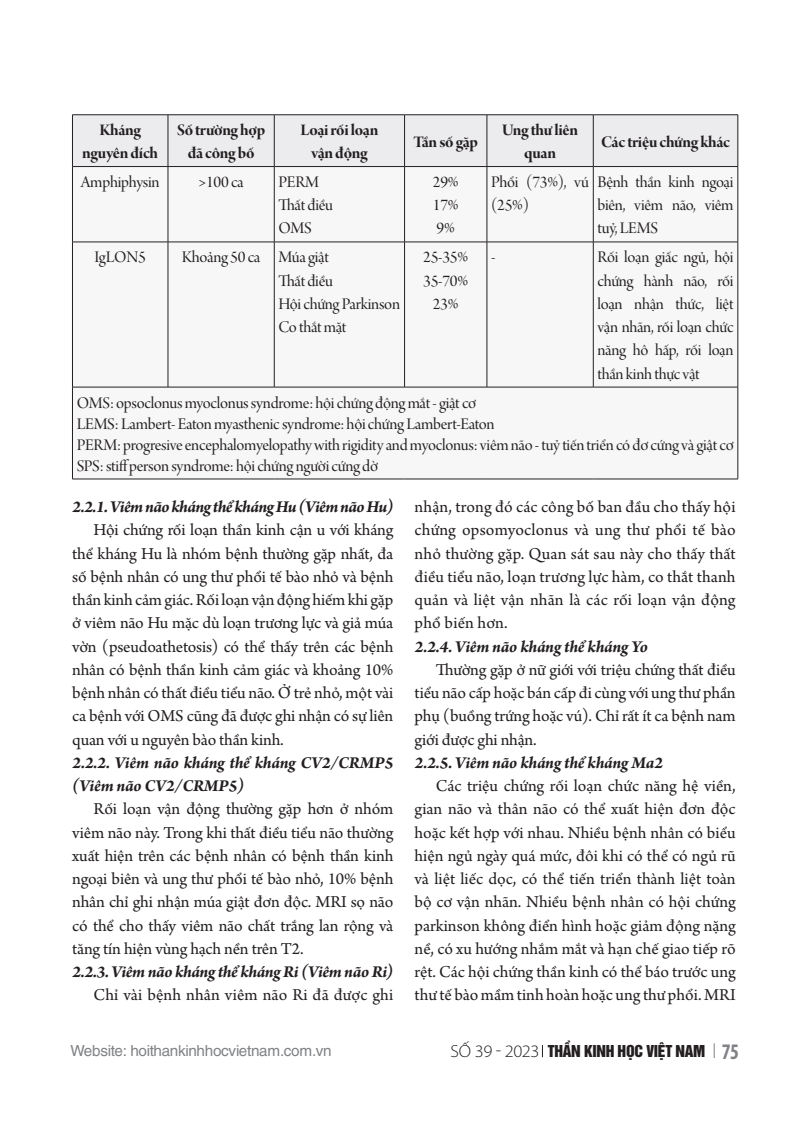
<style>
.page{position:relative;width:808px;height:1127px;background:#fff}
.page>*{position:absolute;margin:0;border:0;box-sizing:border-box;transform-origin:0 0}
.t1{font:17.55px/23.2px "Arno Pro";letter-spacing:-.01em;color:#231f20;text-align:justify}
.t2{font:italic 700 17.55px/23.2px "Arno Pro";letter-spacing:-.02em;color:#231f20}
.t3{font:17.55px "Arno Pro";letter-spacing:.01em;color:#231f20}
.t4{font:17.25px/23.2px "Arno Pro Display";letter-spacing:-.015em;color:#231f20}
.t5{font:17.25px/23.2px "Arno Pro Bold Display";letter-spacing:-.02em;color:#231f20;text-align:center}
.t6{font:15.3px "UTM Helve";letter-spacing:-.045em;color:#808285}
.t7{font:15px "UTM Helvet Ins";letter-spacing:-.02em;color:#231f20;scale:1.04 1}
.s1{font-family:"Myriad Pro";font-weight:300;font-size:17.55px}
.s2{font-family:"Myriad Pro";font-weight:700;font-stretch:condensed;font-size:22.35px;color:#808285}
</style>
<div class="page">
<svg style="left:542px;top:1045px;width:1px;height:12px"></svg>
<svg style="left:714px;top:1043px;width:1px;height:15px"></svg>
<div style="left:73px;top:115px;width:664px;height:51px;background:#ececee"></div>
<svg style="left:73px;top:167px;width:664px;height:312px"></svg>
<hr style="left:72px;top:114px;width:96px;height:1px;background:#231f20">
<hr style="left:72px;top:115px;width:1px;height:51px;background:#231f20">
<hr style="left:168px;top:114px;width:106px;height:1px;background:#231f20">
<hr style="left:168px;top:115px;width:1px;height:51px;background:#231f20">
<hr style="left:274px;top:114px;width:131px;height:1px;background:#231f20">
<hr style="left:274px;top:115px;width:1px;height:51px;background:#231f20">
<hr style="left:405px;top:114px;width:82px;height:1px;background:#231f20">
<hr style="left:404px;top:115px;width:1px;height:51px;background:#231f20">
<hr style="left:487px;top:114px;width:106px;height:1px;background:#231f20">
<hr style="left:487px;top:115px;width:1px;height:51px;background:#231f20">
<hr style="left:593px;top:114px;width:145px;height:1px;background:#231f20">
<hr style="left:593px;top:115px;width:1px;height:51px;background:#231f20">
<hr style="left:737px;top:115px;width:1px;height:51px;background:#231f20">
<hr style="left:72px;top:166px;width:96px;height:1px;background:#231f20">
<hr style="left:72px;top:167px;width:1px;height:75px;background:#231f20">
<hr style="left:168px;top:166px;width:106px;height:1px;background:#231f20">
<hr style="left:168px;top:167px;width:1px;height:75px;background:#231f20">
<hr style="left:274px;top:166px;width:131px;height:1px;background:#231f20">
<hr style="left:274px;top:167px;width:1px;height:75px;background:#231f20">
<hr style="left:405px;top:166px;width:82px;height:1px;background:#231f20">
<hr style="left:404px;top:167px;width:1px;height:75px;background:#231f20">
<hr style="left:487px;top:166px;width:106px;height:1px;background:#231f20">
<hr style="left:487px;top:167px;width:1px;height:75px;background:#231f20">
<hr style="left:593px;top:166px;width:145px;height:1px;background:#231f20">
<hr style="left:593px;top:167px;width:1px;height:75px;background:#231f20">
<hr style="left:737px;top:167px;width:1px;height:75px;background:#231f20">
<hr style="left:72px;top:242px;width:96px;height:1px;background:#231f20">
<hr style="left:72px;top:242px;width:1px;height:145px;background:#231f20">
<hr style="left:168px;top:242px;width:106px;height:1px;background:#231f20">
<hr style="left:168px;top:242px;width:1px;height:145px;background:#231f20">
<hr style="left:274px;top:242px;width:131px;height:1px;background:#231f20">
<hr style="left:274px;top:242px;width:1px;height:145px;background:#231f20">
<hr style="left:405px;top:242px;width:82px;height:1px;background:#231f20">
<hr style="left:404px;top:242px;width:1px;height:145px;background:#231f20">
<hr style="left:487px;top:242px;width:106px;height:1px;background:#231f20">
<hr style="left:487px;top:242px;width:1px;height:145px;background:#231f20">
<hr style="left:593px;top:242px;width:145px;height:1px;background:#231f20">
<hr style="left:593px;top:242px;width:1px;height:145px;background:#231f20">
<hr style="left:737px;top:242px;width:1px;height:145px;background:#231f20">
<hr style="left:72px;top:387px;width:96px;height:1px;background:#231f20">
<hr style="left:72px;top:387px;width:1px;height:92px;background:#231f20">
<hr style="left:168px;top:387px;width:106px;height:1px;background:#231f20">
<hr style="left:274px;top:387px;width:131px;height:1px;background:#231f20">
<hr style="left:405px;top:387px;width:82px;height:1px;background:#231f20">
<hr style="left:487px;top:387px;width:106px;height:1px;background:#231f20">
<hr style="left:593px;top:387px;width:145px;height:1px;background:#231f20">
<hr style="left:737px;top:387px;width:1px;height:92px;background:#231f20">
<hr style="left:72px;top:479px;width:96px;height:1px;background:#231f20">
<hr style="left:168px;top:479px;width:106px;height:1px;background:#231f20">
<hr style="left:274px;top:479px;width:131px;height:1px;background:#231f20">
<hr style="left:405px;top:479px;width:82px;height:1px;background:#231f20">
<hr style="left:487px;top:479px;width:106px;height:1px;background:#231f20">
<hr style="left:593px;top:479px;width:145px;height:1px;background:#231f20">
<p class="t5" style="left:82px;top:119px;width:78px">Kháng nguyên đích</p>
<p class="t5" style="left:177px;top:119px;width:90px">Số trường hợp đã công bố</p>
<p class="t5" style="left:300px;top:119px;width:80px">Loại rối loạn vận động</p>
<p class="t5" style="left:413px;top:131px;width:66px">Tần số gặp</p>
<p class="t5" style="left:502px;top:119px;width:77px">Ung thư liên quan</p>
<p class="t5" style="left:601px;top:131px;width:130px">Các triệu chứng khác</p>
<p class="t4" style="left:81px;top:171px;width:80px">Amphiphysin</p>
<p class="t4" style="left:198px;top:171px;width:47px">&gt;100 ca</p>
<p class="t4" style="left:278px;top:171px;width:56px">PERM<br>Thất điều<br>OMS</p>
<p class="t4" style="left:433px;top:171px;width:27px;text-align:justify">29% 17% 9%</p>
<p class="t4" style="left:491px;top:171px;width:99px">Phổi (73%), vú (25%)</p>
<p class="t4" style="left:597px;top:171px;width:138px;text-align:justify">Bệnh thần kinh ngoại biên, viêm não, viêm tuỷ, LEMS</p>
<p class="t4" style="left:95px;top:247px;width:53px">IgLON5</p>
<p class="t4" style="left:278px;top:247px;width:123px;text-indent:-97px">Khoảng 50 ca Múa giật<br>Thất điều<br>Hội chứng Parkinson<br>Co thắt mặt</p>
<p class="t4" style="left:423px;top:247px;width:46px;text-align:center">25-35%<br>35-70%<br>23%</p>
<p class="t4" style="left:491px;top:247px;width:6px">-</p>
<p class="t4" style="left:597px;top:247px;width:138px;text-align:justify">Rối loạn giấc ngủ, hội chứng hành não, rối loạn nhận thức, liệt vận nhãn, rối loạn chức năng hô hấp, rối loạn thần kinh thực vật</p>
<p class="t4" style="left:77px;top:393px;width:658px;line-height:21px">OMS: opsoclonus myoclonus syndrome: hội chứng động mắt - giật cơ<br>LEMS: Lambert- Eaton myasthenic syndrome: hội chứng Lambert-Eaton<br>PERM: progresive encephalomyelopathy with rigidity and myoclonus: viêm não - tuỷ tiến triển có đơ cứng và giật cơ SPS: stiff person syndrome: hội chứng người cứng dờ</p>
<p class="t2" style="left:72px;top:496px;width:323px">2.2.1. Viêm não kháng thể kháng Hu (Viêm não Hu)</p>
<p class="t1" style="left:72px;top:519px;width:323px;text-indent:21px">Hội chứng rối loạn thần kinh cận u với kháng thể kháng Hu là nhóm bệnh thường gặp nhất, đa số bệnh nhân có ung thư phổi tế bào nhỏ và bệnh thần kinh cảm giác. Rối loạn vận động hiếm khi gặp ở viêm não Hu mặc dù loạn trương lực và giả múa vờn (pseudoathetosis) có thể thấy trên các bệnh nhân có bệnh thần kinh cảm giác và khoảng 10% bệnh nhân có thất điều tiểu não. Ở trẻ nhỏ, một vài ca bệnh với OMS cũng đã được ghi nhận có sự liên quan với u nguyên bào thần kinh.</p>
<p class="t2" style="left:72px;top:751px;width:323px">2.2.2. Viêm não kháng thể kháng CV2/CRMP5 (Viêm não CV2/CRMP5)</p>
<p class="t1" style="left:72px;top:798px;width:323px;text-indent:21px">Rối loạn vận động thường gặp hơn ở nhóm viêm não này. Trong khi thất điều tiểu não thường xuất hiện trên các bệnh nhân có bệnh thần kinh ngoại biên và ung thư phổi tế bào nhỏ, 10% bệnh nhân chỉ ghi nhận múa giật đơn độc. MRI sọ não có thể cho thấy viêm não chất trắng lan rộng và tăng tín hiện vùng hạch nền trên T2.</p>
<p class="t2" style="left:72px;top:961px;width:322px">2.2.3. Viêm não kháng thể kháng Ri (Viêm não Ri)</p>
<p class="t3" style="left:94px;top:985px;width:301px">Chỉ vài bệnh nhân viêm não Ri đã được ghi</p>
<p class="t1" style="left:415px;top:496px;width:323px">nhận, trong đó các công bố ban đầu cho thấy hội chứng opsomyoclonus và ung thư phổi tế bào nhỏ thường gặp. Quan sát sau này cho thấy thất điều tiểu não, loạn trương lực hàm, co thắt thanh quản và liệt vận nhãn là các rối loạn vận động phổ biến hơn.</p>
<p class="t2" style="left:415px;top:635px;width:235px">2.2.4. Viêm não kháng thể kháng Yo</p>
<p class="t1" style="left:415px;top:659px;width:323px;text-indent:21px">Thường gặp ở nữ giới với triệu chứng thất điều tiểu não cấp hoặc bán cấp đi cùng với ung thư phần phụ (buồng trứng hoặc vú). Chỉ rất ít ca bệnh nam giới được ghi nhận.</p>
<p class="t2" style="left:415px;top:752px;width:250px">2.2.5. Viêm não kháng thể kháng Ma2</p>
<p class="t1" style="left:415px;top:775px;width:323px;text-indent:21px">Các triệu chứng rối loạn chức năng hệ viền, gian não và thân não có thể xuất hiện đơn độc hoặc kết hợp với nhau. Nhiều bệnh nhân có biểu hiện ngủ ngày quá mức, đôi khi có thể có ngủ rũ và liệt liếc dọc, có thể tiến triển thành liệt toàn bộ cơ vận nhãn. Nhiều bệnh nhân có hội chứng parkinson không điển hình hoặc giảm động nặng nề, có xu hướng nhắm mắt và hạn chế giao tiếp rõ rệt. Các hội chứng thần kinh có thể báo trước ung thư tế bào mầm tinh hoàn hoặc ung thư phổi. MRI</p>
<p class="t6" style="left:70px;top:1038px;width:263px">Website: hoithankinhhocvietnam.com.vn</p>
<p class="t7" style="left:450px;top:1039px;width:279px"><span class="s1">SỐ 39 - 2023</span> THẦN KINH HỌC VIỆT NAM <span class="s2">75</span></p>
</div>
